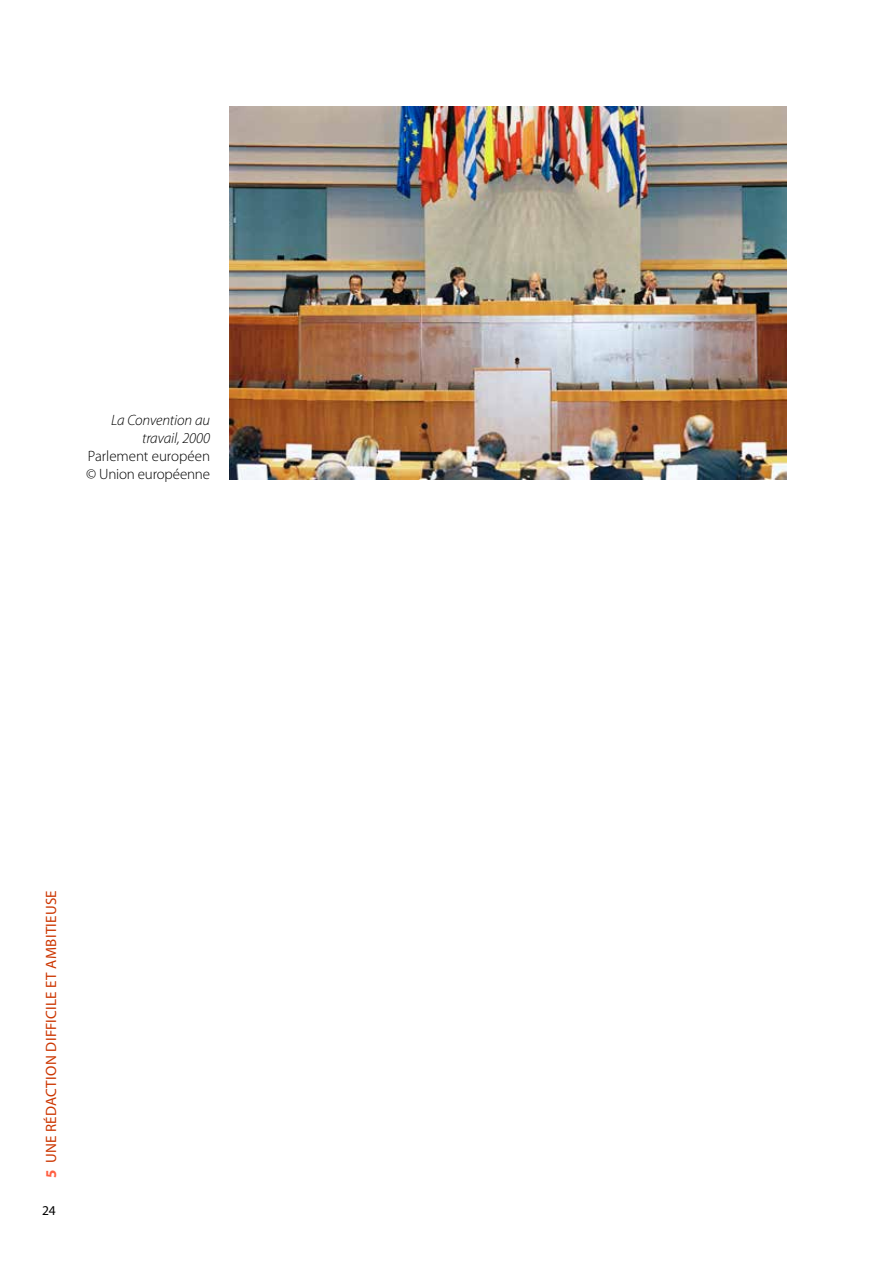
<style>
.page{position:relative;width:893px;height:1263px;background:#fff}
.page>*{position:absolute;margin:0;border:0;box-sizing:border-box;transform-origin:0 0}
.t1{font:300 15px/18px "Myriad Pro";letter-spacing:-.005em;color:#000;text-align:right}
.t2{font:15px "Myriad Pro";letter-spacing:.02em;color:#cc3600}
.t3{font:13.5px "Myriad Pro";color:#000}
.s1{font-style:italic}
.s2{font-weight:700;color:#ff5f42}
</style>
<div class="page">
<img style="left:229px;top:106px;width:558px;height:373px">
<p class="t1" style="left:86px;top:411px;width:126px"><span class="s1">La Convention au travail, 2000<br></span>Parlement européen © Union européenne</p>
<p class="t2" style="left:43px;top:1178px;width:289px;rotate:-90deg"><span class="s2">5</span> UNE RÉDACTION DIFFICILE ET AMBITIEUSE</p>
<p class="t3" style="left:42px;top:1203px;width:15px">24</p>
</div>
